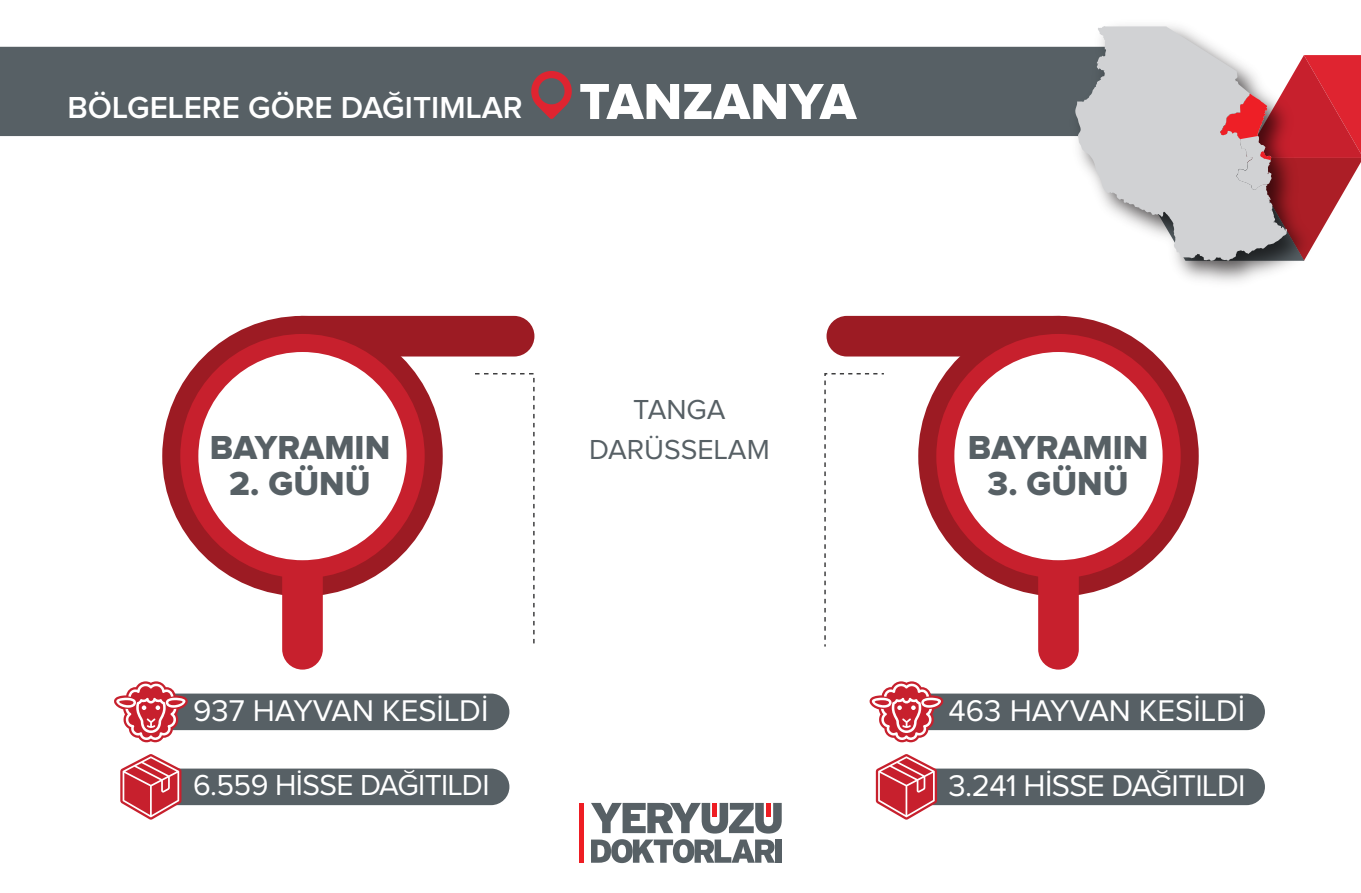
<style>
.page{position:relative;width:1361px;height:893px;background:#fff}
.page>*{position:absolute;margin:0;border:0;box-sizing:border-box;transform-origin:0 0}
.t1{font:34.5px "Proxima Nova Extrabld";color:#576065}
.t2{font:600 31.5px "Proxima Nova";color:#fff}
.t3{font:31.05px "Proxima Nova";color:#fff}
.t4{font:31.05px "Proxima Nova";letter-spacing:-.02em;color:#fff}
.t5{font:30px "Proxima Nova";letter-spacing:-.02em;color:#fff}
.t6{font:28.5px "Proxima Nova";color:#576065}
.s1{font-family:"Proxima Nova Extrabld";font-weight:400;font-size:52.5px}
</style>
<div class="page">
<div style="left:0;top:47px;width:1063px;height:90px;background:#576065"></div>
<svg style="left:529px;top:69px;width:45px;height:50px"></svg>
<img style="left:1063px;top:46px;width:231px;height:236px">
<svg style="left:1075px;top:26px;width:212px;height:235px;fill:#d1d2d4"></svg>
<div style="left:579px;top:803px;width:5px;height:60px;background:#ee1d23"></div>
<svg style="left:591px;top:803px;width:191px;height:60px"></svg>
<div style="left:162px;top:316px;width:281px;height:280px;background:#9c1b23;border-radius:50%"></div>
<div style="left:314px;top:316px;width:220px;height:40px;background:#9c1b23"></div>
<svg style="left:282px;top:576px;width:41px;height:94px"></svg>
<div style="left:180px;top:334px;width:245px;height:244px;background:#c7202d;border-radius:50%"></div>
<div style="left:198px;top:352px;width:209px;height:208px;background:#fff;border-radius:50%"></div>
<div style="left:918px;top:316px;width:280px;height:280px;background:#9c1b23;border-radius:50%"></div>
<div style="left:826px;top:316px;width:221px;height:40px;background:#9c1b23"></div>
<svg style="left:1038px;top:576px;width:41px;height:94px"></svg>
<div style="left:936px;top:334px;width:244px;height:244px;background:#c7202d;border-radius:50%"></div>
<div style="left:954px;top:352px;width:208px;height:208px;background:#fff;border-radius:50%"></div>
<svg style="left:475px;top:373px;width:60px;height:271px"></svg>
<svg style="left:824px;top:373px;width:60px;height:274px"></svg>
<div style="left:125px;top:769px;width:384px;height:36px;background:#576065;border-radius:18px"></div>
<svg style="left:120px;top:754px;width:61px;height:66px"></svg>
<div style="left:125px;top:694px;width:384px;height:36px;background:#576065;border-radius:18px"></div>
<svg style="left:114px;top:681px;width:74px;height:61px"></svg>
<div style="left:881px;top:769px;width:384px;height:36px;background:#576065;border-radius:18px"></div>
<svg style="left:876px;top:754px;width:61px;height:66px"></svg>
<div style="left:881px;top:694px;width:384px;height:36px;background:#576065;border-radius:18px"></div>
<svg style="left:869px;top:681px;width:75px;height:61px"></svg>
<svg style="left:1220px;top:55px;width:141px;height:206px"></svg>
<p class="t2" style="left:68px;top:93px;width:790px">BÖLGELERE GÖRE DAĞITIMLAR <span class="s1">TANZANYA</span></p>
<p class="t6" style="left:633px;top:396px;width:94px">TANGA</p>
<p class="t1" style="left:210px;top:432px;width:182px">BAYRAMIN</p>
<p class="t6" style="left:589px;top:437px;width:182px">DARÜSSELAM</p>
<p class="t1" style="left:229px;top:468px;width:143px">2. GÜNÜ</p>
<p class="t1" style="left:968px;top:432px;width:182px">BAYRAMIN</p>
<p class="t1" style="left:987px;top:468px;width:143px">3. GÜNÜ</p>
<p class="t3" style="left:193px;top:697px;width:297px">937 HAYVAN KESİLDİ</p>
<p class="t3" style="left:948px;top:697px;width:298px">463 HAYVAN KESİLDİ</p>
<p class="t5" style="left:193px;top:772px;width:298px">6.559 HİSSE DAĞITILDI</p>
<p class="t4" style="left:948px;top:772px;width:298px">3.241 HİSSE DAĞITILDI</p>
</div>
